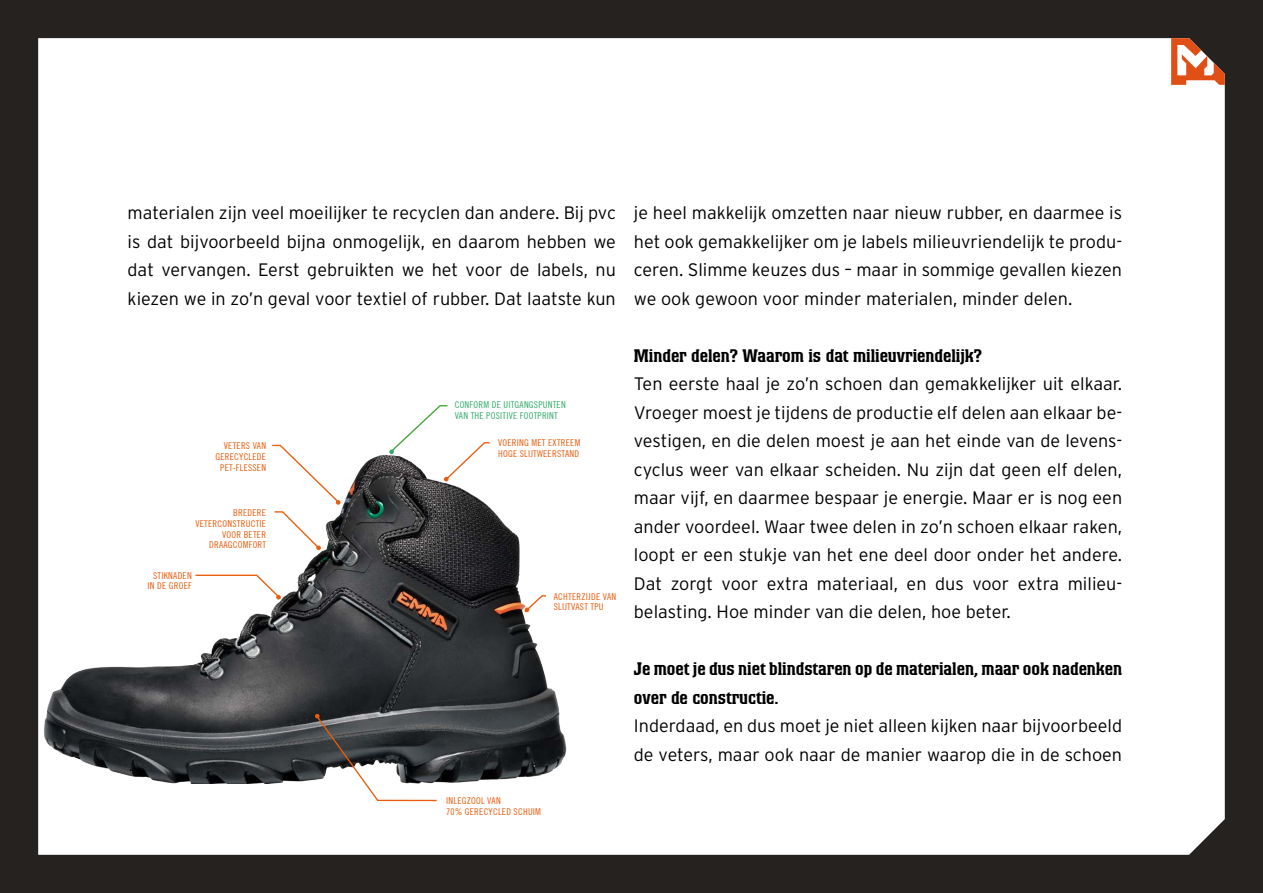
<style>
.page{position:relative;width:1263px;height:893px;background:#fff}
.page>*{position:absolute;margin:0;border:0;box-sizing:border-box;transform-origin:0 0}
.t1{font:300 18px/28.5px "Interstate";color:#000;text-align:justify}
.t2{font:500 18px/28.5px "Colossalis";color:#000}
.t3{font:condensed 9.45px/10.8px "Trade Gothic No.18";letter-spacing:.025em;color:#ea5b0b}
.t4{font:condensed 9.45px/10.8px "Trade Gothic No.18";letter-spacing:.025em;color:#2fac66}
</style>
<div class="page">
<div style="left:0;top:0;width:1262px;height:892px;background:#262220"></div>
<div style="left:38px;top:38px;width:1187px;height:817px;background:#fff"></div>
<svg style="left:1171px;top:38px;width:54px;height:47px"></svg>
<img style="left:43px;top:443px;width:539px;height:341px">
<svg style="left:273px;top:511px;width:49px;height:40px;background:#fdf7f3"></svg>
<svg style="left:194px;top:574px;width:88px;height:26px;background:#fdf4f0"></svg>
<div style="left:271px;top:444px;width:70px;height:61px;background:#fff"></div>
<svg style="left:315px;top:714px;width:123px;height:88px;background:#828182"></svg>
<svg style="left:523px;top:594px;width:24px;height:20px"></svg>
<svg style="left:388px;top:404px;width:103px;height:78px;background:#eae9e7"></svg>
<p class="t1" style="left:128px;top:199px;width:490px">materialen zijn veel moeilijker te recyclen dan andere. Bij pvc is dat bijvoorbeeld bijna onmogelijk, en daarom hebben we dat vervangen. Eerst gebruikten we het voor de labels, nu kiezen we in zo’n geval voor textiel of rubber. Dat laatste kun</p>
<p class="t1" style="left:634px;top:199px;width:490px">je heel makkelijk omzetten naar nieuw rubber, en daarmee is het ook gemakkelijker om je labels milieuvriendelijk te produ&shy;ceren. Slimme keuzes dus – maar in sommige gevallen kiezen we ook gewoon voor minder materialen, minder delen.</p>
<p class="t3" style="left:216px;top:440px;width:52px;text-align:right">VETERS VAN<br>GERECYCLEDE<br>PET-FLESSEN</p>
<p class="t3" style="left:195px;top:507px;width:72px;text-align:right">BREDERE<br>VETERCONSTRUCTIE<br>VOOR BETER<br>DRAAGCOMFORT</p>
<p class="t3" style="left:147px;top:570px;width:46px;text-align:right">STIKNADEN<br>IN DE GROEF</p>
<p class="t4" style="left:455px;top:399px;width:113px">CONFORM DE UITGANGSPUNTEN<br>VAN THE POSITIVE FOOTPRINT</p>
<p class="t3" style="left:498px;top:437px;width:84px">VOERING MET EXTREEM<br>HOGE SLIJTWEERSTAND</p>
<p class="t3" style="left:554px;top:591px;width:64px">ACHTERZIJDE VAN<br>SLIJTVAST TPU</p>
<p class="t3" style="left:446px;top:795px;width:96px">INLEGZOOL VAN<br>70% GERECYCLED SCHUIM</p>
<p class="t2" style="left:634px;top:342px;width:350px">Minder delen? Waarom is dat milieuvriendelijk?</p>
<p class="t1" style="left:634px;top:370px;width:490px">Ten eerste haal je zo’n schoen dan gemakkelijker uit elkaar.<br>Vroeger moest je tijdens de productie elf delen aan elkaar be&shy;vestigen, en die delen moest je aan het einde van de levens&shy;cyclus weer van elkaar scheiden. Nu zijn dat geen elf delen, maar vijf, en daarmee bespaar je energie. Maar er is nog een ander voordeel. Waar twee delen in zo’n schoen elkaar raken, loopt er een stukje van het ene deel door onder het andere.<br>Dat zorgt voor extra materiaal, en dus voor extra milieu&shy;belasting. Hoe minder van die delen, hoe beter.</p>
<p class="t2" style="left:634px;top:655px;width:490px">Je moet je dus niet blindstaren op de materialen, maar ook nadenken over de constructie.</p>
<p class="t1" style="left:634px;top:712px;width:490px">Inderdaad, en dus moet je niet alleen kijken naar bijvoorbeeld de veters, maar ook naar de manier waarop die in de schoen</p>
</div>
